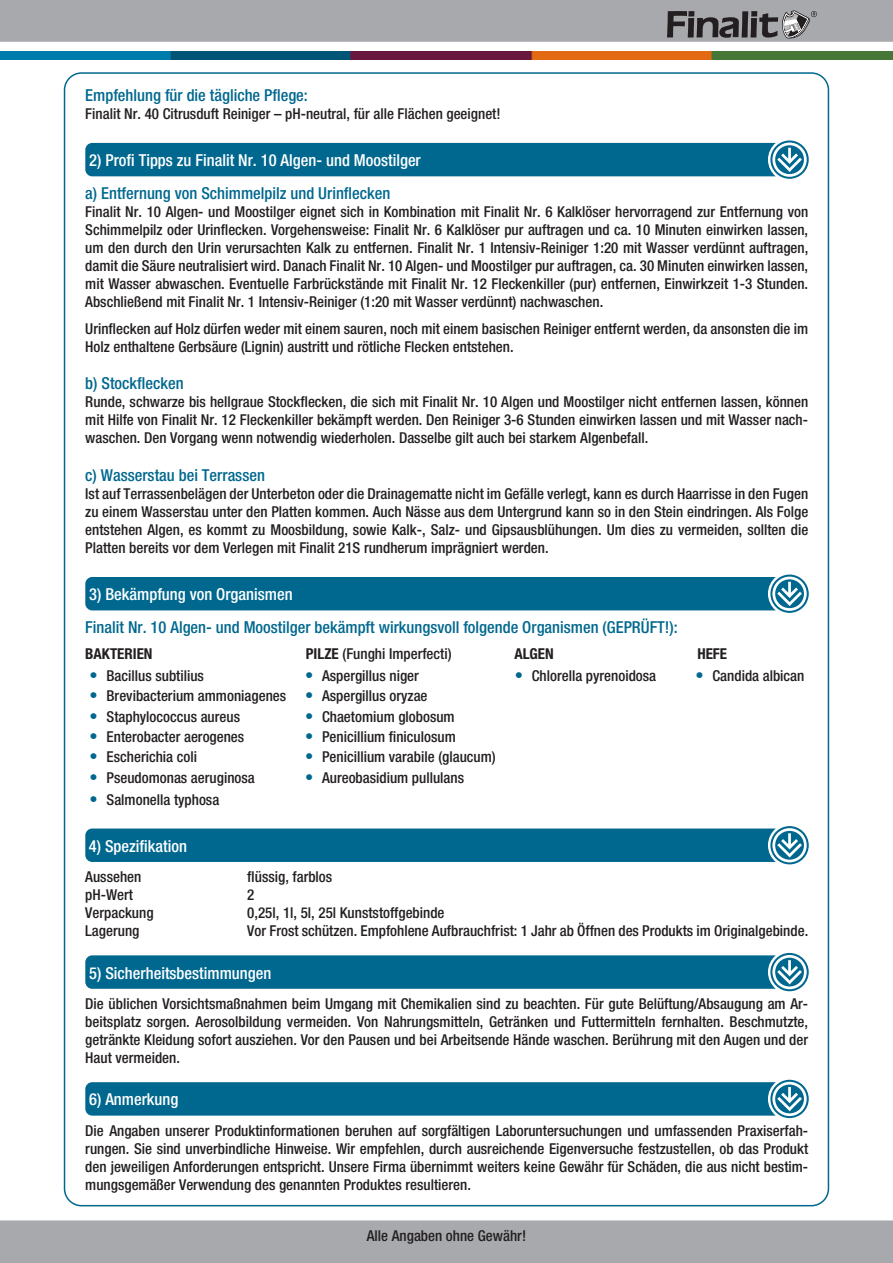
<style>
.page{position:relative;width:893px;height:1263px;background:#fff}
.page>*{position:absolute;margin:0;border:0;box-sizing:border-box;transform-origin:0 0}
.t1{font:500 condensed 16.5px "Helvetica Neue";color:#00688f}
.t2{font:500 condensed 16.5px "Helvetica Neue";color:#fff}
.t3{font:500 condensed 15px/18px "Helvetica Neue";color:#231f20;text-align:justify}
.t4{font:700 condensed 15px "Helvetica Neue";color:#231f20}
.s1{font-weight:700}
.s2{font-size:16.5px;color:#00688f}
</style>
<div class="page">
<img style="left:0;top:51px;width:893px;height:9px">
<div style="left:0;top:1220px;width:893px;height:43px;background:#a8a9ad"></div>
<svg style="left:0;top:0;width:893px;height:42px;background:#a2a3a7"></svg>
<svg style="left:770px;top:140px;width:39px;height:39px"></svg>
<div style="left:85px;top:143px;width:722px;height:34px;background:#00688f"></div>
<svg style="left:770px;top:574px;width:39px;height:39px"></svg>
<div style="left:85px;top:577px;width:722px;height:34px;background:#00688f"></div>
<svg style="left:770px;top:826px;width:39px;height:38px"></svg>
<div style="left:85px;top:828px;width:722px;height:34px;background:#00688f"></div>
<svg style="left:770px;top:953px;width:39px;height:38px"></svg>
<svg style="left:85px;top:955px;width:722px;height:34px;background:#0a6e93"></svg>
<svg style="left:770px;top:1080px;width:39px;height:38px"></svg>
<svg style="left:85px;top:1082px;width:722px;height:34px;background:#0a6e93"></svg>
<p class="t1" style="left:85px;top:85px;width:224px">Empfehlung für die tägliche Pflege:</p>
<p class="t3" style="left:85px;top:105px;width:417px">Finalit Nr. 40 Citrusduft Reiniger – pH-neutral, für alle Flächen geeignet!</p>
<p class="t2" style="left:89px;top:150px;width:333px">2) Profi Tipps zu Finalit Nr. 10 Algen- und Moostilger</p>
<p class="t1" style="left:85px;top:183px;width:307px">a) Entfernung von Schimmelpilz und Urinflecken</p>
<p class="t3" style="left:85px;top:202px;width:724px">Finalit Nr. 10 Algen- und Moostilger eignet sich in Kombination mit Finalit Nr. 6 Kalklöser hervorragend zur Entfernung von Schimmelpilz oder Urinflecken. Vorgehensweise: Finalit Nr. 6 Kalklöser pur auftragen und ca. 10 Minuten einwirken lassen, um den durch den Urin verursachten Kalk zu entfernen. Finalit Nr. 1 Intensiv-Reiniger 1:20 mit Wasser verdünnt auftragen, damit die Säure neutralisiert wird. Danach Finalit Nr. 10 Algen- und Moostilger pur auftragen, ca. 30 Minuten einwirken lassen, mit Wasser abwaschen. Eventuelle Farbrückstände mit Finalit Nr. 12 Fleckenkiller (pur) entfernen, Einwirkzeit 1-3 Stunden.<br>Abschließend mit Finalit Nr. 1 Intensiv-Reiniger (1:20 mit Wasser verdünnt) nachwaschen.</p>
<p class="t3" style="left:85px;top:319px;width:724px">Urinflecken auf Holz dürfen weder mit einem sauren, noch mit einem basischen Reiniger entfernt werden, da ansonsten die im<br>Holz enthaltene Gerbsäure (Lignin) austritt und rötliche Flecken entstehen.</p>
<p class="t1" style="left:85px;top:374px;width:100px">b) Stockflecken</p>
<p class="t3" style="left:85px;top:393px;width:724px">Runde, schwarze bis hellgraue Stockflecken, die sich mit Finalit Nr. 10 Algen und Moostilger nicht entfernen lassen, können mit Hilfe von Finalit Nr. 12 Fleckenkiller bekämpft werden. Den Reiniger 3-6 Stunden einwirken lassen und mit Wasser nach&shy;waschen. Den Vorgang wenn notwendig wiederholen. Dasselbe gilt auch bei starkem Algenbefall.</p>
<p class="t1" style="left:85px;top:465px;width:181px">c) Wasserstau bei Terrassen</p>
<p class="t3" style="left:85px;top:485px;width:724px">Ist auf Terrassenbelägen der Unterbeton oder die Drainagematte nicht im Gefälle verlegt, kann es durch Haarrisse in den Fugen zu einem Wasserstau unter den Platten kommen. Auch Nässe aus dem Untergrund kann so in den Stein eindringen. Als Folge entstehen Algen, es kommt zu Moosbildung, sowie Kalk-, Salz- und Gipsausblühungen. Um dies zu vermeiden, sollten die Platten bereits vor dem Verlegen mit Finalit 21S rundherum imprägniert werden.</p>
<p class="t2" style="left:89px;top:584px;width:205px">3) Bekämpfung von Organismen</p>
<p class="t1" style="left:85px;top:617px;width:594px">Finalit Nr. 10 Algen- und Moostilger bekämpft wirkungsvoll folgende Organismen (GEPRÜFT!):</p>
<p class="t4" style="left:85px;top:645px;width:69px">BAKTERIEN</p>
<p class="t3" style="left:306px;top:645px;width:147px"><span class="s1">PILZE</span> (Funghi Imperfecti)</p>
<p class="t4" style="left:514px;top:645px;width:41px">ALGEN</p>
<p class="t4" style="left:697px;top:645px;width:31px">HEFE</p>
<p class="t3" style="left:90px;top:667px;width:116px"><span class="s2">•</span> Bacillus subtilius</p>
<p class="t3" style="left:305px;top:667px;width:115px"><span class="s2">•</span> Aspergillus niger</p>
<p class="t3" style="left:515px;top:667px;width:143px"><span class="s2">•</span> Chlorella pyrenoidosa</p>
<p class="t3" style="left:695px;top:667px;width:110px"><span class="s2">•</span> Candida albican</p>
<p class="t3" style="left:90px;top:687px;width:339px"><span class="s2">•</span> Brevibacterium ammoniagenes <span class="s2">•</span> Aspergillus oryzae</p>
<p class="t3" style="left:90px;top:707px;width:152px"><span class="s2">•</span> Staphylococcus aureus</p>
<p class="t3" style="left:305px;top:707px;width:151px"><span class="s2">•</span> Chaetomium globosum</p>
<p class="t3" style="left:90px;top:727px;width:156px"><span class="s2">•</span> Enterobacter aerogenes</p>
<p class="t3" style="left:305px;top:727px;width:152px"><span class="s2">•</span> Penicillium finiculosum</p>
<p class="t3" style="left:90px;top:748px;width:109px"><span class="s2">•</span> Escherichia coli</p>
<p class="t3" style="left:305px;top:748px;width:192px"><span class="s2">•</span> Penicillium varabile (glaucum)</p>
<p class="t3" style="left:90px;top:768px;width:167px"><span class="s2">•</span> Pseudomonas aeruginosa</p>
<p class="t3" style="left:305px;top:768px;width:161px"><span class="s2">•</span> Aureobasidium pullulans</p>
<p class="t3" style="left:90px;top:790px;width:131px"><span class="s2">•</span> Salmonella typhosa</p>
<p class="t2" style="left:89px;top:836px;width:100px">4) Spezifikation</p>
<p class="t3" style="left:85px;top:868px;width:58px">Aussehen</p>
<p class="t3" style="left:247px;top:868px;width:86px">flüssig, farblos</p>
<p class="t3" style="left:85px;top:886px;width:49px">pH-Wert</p>
<p class="t3" style="left:247px;top:886px;width:9px">2</p>
<p class="t3" style="left:85px;top:904px;width:70px">Verpackung</p>
<p class="t3" style="left:247px;top:904px;width:199px">0,25l, 1l, 5l, 25l Kunststoffgebinde</p>
<p class="t3" style="left:85px;top:922px;width:56px">Lagerung</p>
<p class="t3" style="left:247px;top:922px;width:562px">Vor Frost schützen. Empfohlene Aufbrauchfrist: 1 Jahr ab Öffnen des Produkts im Originalgebinde.</p>
<p class="t2" style="left:89px;top:963px;width:183px">5) Sicherheitsbestimmungen</p>
<p class="t3" style="left:85px;top:995px;width:724px">Die üblichen Vorsichtsmaßnahmen beim Umgang mit Chemikalien sind zu beachten. Für gute Belüftung/Absaugung am Ar&shy;beitsplatz sorgen. Aerosolbildung vermeiden. Von Nahrungsmitteln, Getränken und Futtermitteln fernhalten. Beschmutzte, getränkte Kleidung sofort ausziehen. Vor den Pausen und bei Arbeitsende Hände waschen. Berührung mit den Augen und der Haut vermeiden.</p>
<p class="t2" style="left:89px;top:1090px;width:91px">6) Anmerkung</p>
<p class="t3" style="left:85px;top:1121px;width:724px">Die Angaben unserer Produktinformationen beruhen auf sorgfältigen Laboruntersuchungen und umfassenden Praxiserfah&shy;rungen. Sie sind unverbindliche Hinweise. Wir empfehlen, durch ausreichende Eigenversuche festzustellen, ob das Produkt den jeweiligen Anforderungen entspricht. Unsere Firma übernimmt weiters keine Gewähr für Schäden, die aus nicht bestim&shy;mungsgemäßer Verwendung des genannten Produktes resultieren.</p>
<p class="t3" style="left:367px;top:1226px;width:161px">Alle Angaben ohne Gewähr!</p>
</div>
